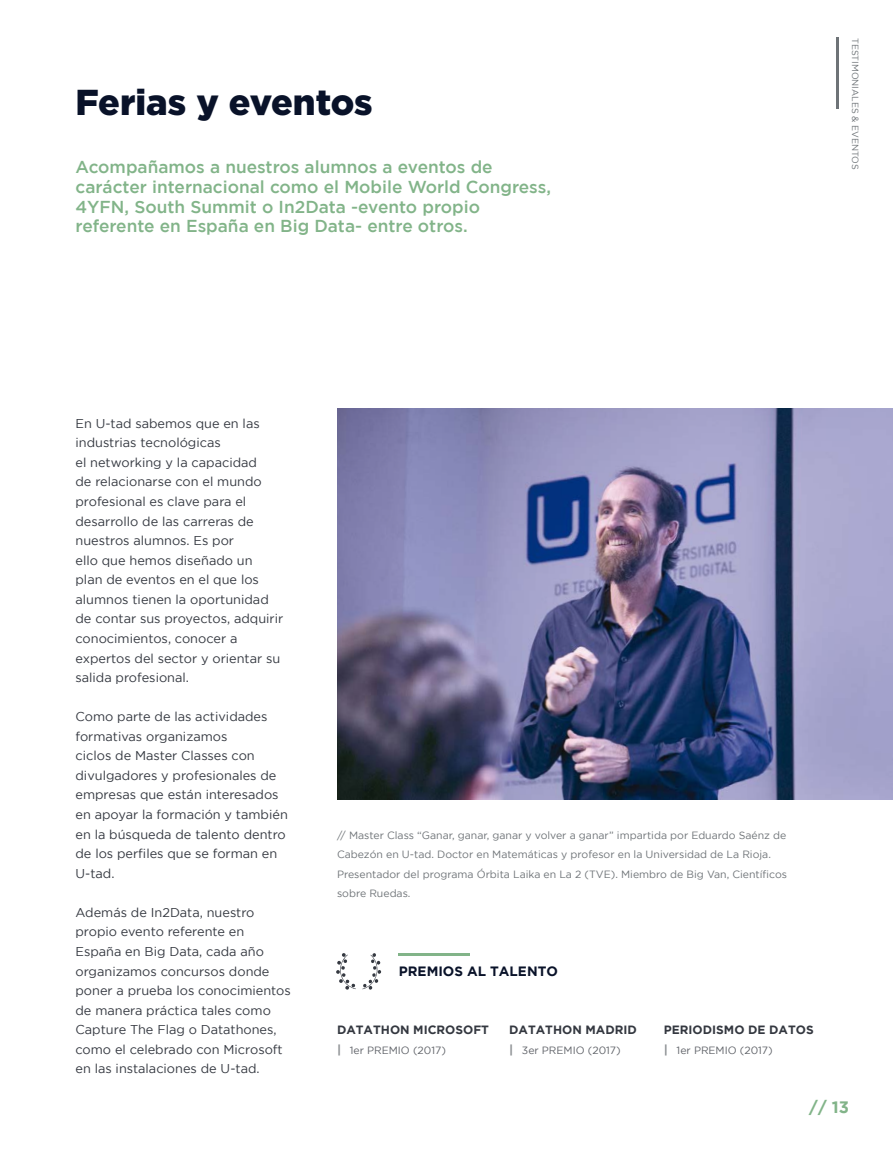
<style>
.page{position:relative;width:893px;height:1149px;background:#fff}
.page>*{position:absolute;margin:0;border:0;box-sizing:border-box;transform-origin:0 0}
.t1{font:900 36px "Gotham";color:#091229}
.t2{font:500 17.25px/19.5px "Gotham";color:#82b489}
.t3{font:700 16.5px "Gotham";color:#82b489}
.t4{font:700 13.5px "Gotham";color:#091229}
.t5{font:12.75px/19.5px "Gotham";color:#343840}
.t6{font:700 12px "Gotham";color:#343840}
.t7{font:10.5px/19.5px "Gotham";color:#6e7377}
.t8{font:10.5px "Gotham";color:#5f6268}
.t9{font:9px "Gotham";color:#6e7377}
.s1{font-weight:700;font-size:12px;color:#8c9093}
</style>
<div class="page">
<img style="left:337px;top:408px;width:556px;height:391px">
<hr style="left:399px;top:952px;width:71px;height:3px;background:#82b489">
<svg style="left:336px;top:953px;width:20px;height:36px"></svg>
<svg style="left:362px;top:953px;width:19px;height:36px"></svg>
<hr style="left:836px;top:38px;width:3px;height:71px;background:#6e7377">
<h1 class="t1" style="left:76px;top:81px;width:299px">Ferias y eventos</h1>
<h2 class="t2" style="left:76px;top:157px;width:477px">Acompañamos a nuestros alumnos a eventos de carácter internacional como el Mobile World Congress, 4YFN, South Summit o In2Data -evento propio referente en España en Big Data- entre otros.</h2>
<p class="t9" style="left:860px;top:38px;width:133px;rotate:90deg">TESTIMONIALES &amp; EVENTOS</p>
<p class="t5" style="left:76px;top:413px;width:209px">En U-tad sabemos que en las industrias tecnológicas<br>el networking y la capacidad<br>de relacionarse con el mundo profesional es clave para el desarrollo de las carreras de nuestros alumnos. Es por<br>ello que hemos diseñado un<br>plan de eventos en el que los alumnos tienen la oportunidad de contar sus proyectos, adquirir conocimientos, conocer a expertos del sector y orientar su salida profesional.</p>
<p class="t5" style="left:76px;top:706px;width:214px">Como parte de las actividades formativas organizamos<br>ciclos de Master Classes con divulgadores y profesionales de empresas que están interesados en apoyar la formación y también en la búsqueda de talento dentro de los perfiles que se forman en<br>U-tad.</p>
<p class="t5" style="left:76px;top:902px;width:217px">Además de In2Data, nuestro propio evento referente en<br>España en Big Data, cada año organizamos concursos donde poner a prueba los conocimientos de manera práctica tales como<br>Capture The Flag o Datathones, como el celebrado con Microsoft en las instalaciones de U-tad.</p>
<p class="t7" style="left:337px;top:824px;width:452px">// Master Class “Ganar, ganar, ganar y volver a ganar” impartida por Eduardo Saénz de Cabezón en U-tad. Doctor en Matemáticas y profesor en la Universidad de La Rioja.<br>Presentador del programa Órbita Laika en La 2 (TVE). Miembro de Big Van, Científicos sobre Ruedas.</p>
<p class="t4" style="left:399px;top:962px;width:161px">PREMIOS AL TALENTO</p>
<p class="t6" style="left:337px;top:1022px;width:154px">DATATHON MICROSOFT</p>
<p class="t8" style="left:337px;top:1043px;width:110px"><span class="s1">|</span> 1er PREMIO (2017)</p>
<p class="t6" style="left:509px;top:1022px;width:129px">DATATHON MADRID</p>
<p class="t8" style="left:509px;top:1043px;width:113px"><span class="s1">|</span> 3er PREMIO (2017)</p>
<p class="t6" style="left:664px;top:1022px;width:151px">PERIODISMO DE DATOS</p>
<p class="t8" style="left:664px;top:1043px;width:110px"><span class="s1">|</span> 1er PREMIO (2017)</p>
<p class="t3" style="left:809px;top:1096px;width:41px">// 13</p>
</div>
